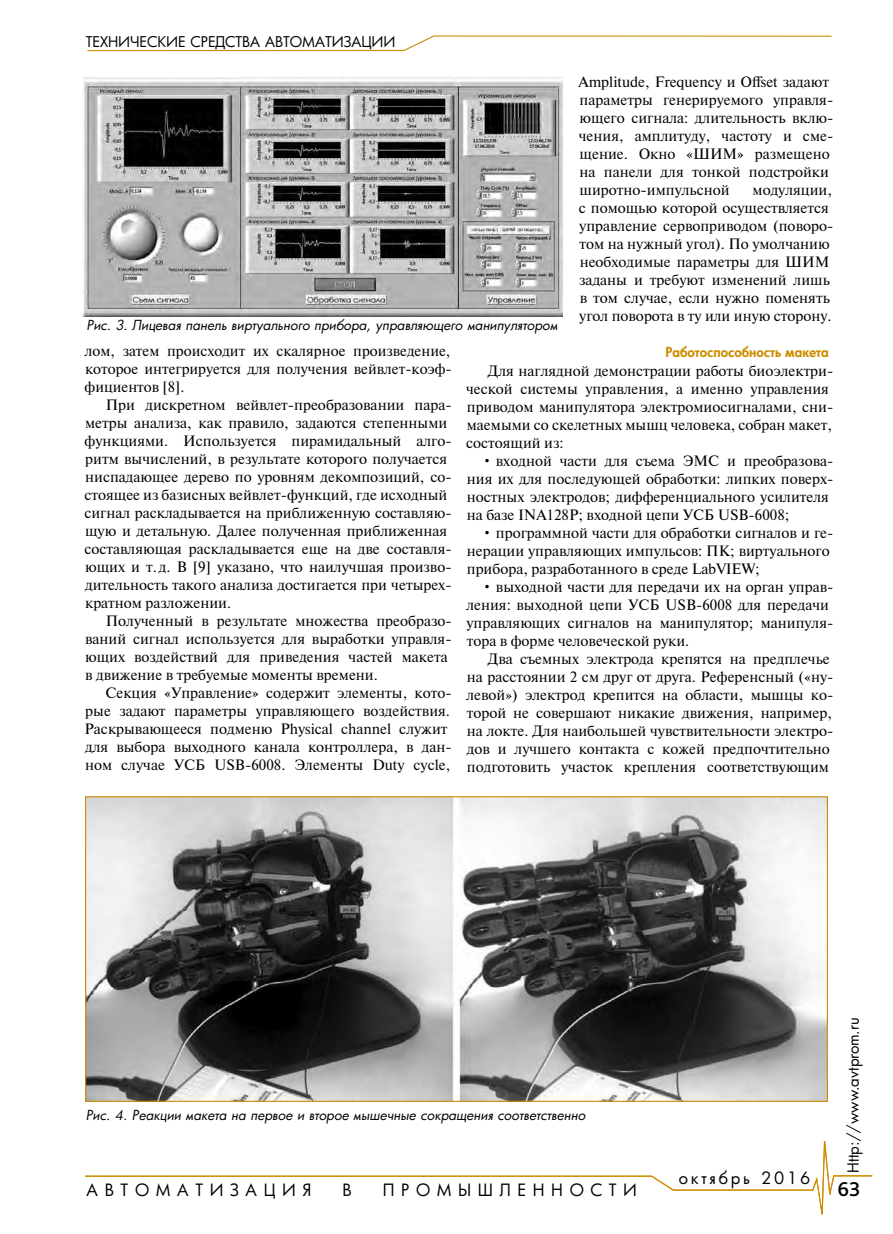
<style>
.page{position:relative;width:893px;height:1234px;background:#fff}
.page>*{position:absolute;margin:0;border:0;box-sizing:border-box;transform-origin:0 0}
.t1{font:500 21px "Bliss Pro";color:#000}
.t2{font:16.5px "Futura Cyr";letter-spacing:.4em;color:#000}
.t3{font:16.5px "Futura Cyr";letter-spacing:.17em;color:#000}
.t4{font:15px/18px "Newton";color:#000}
.t5{font:15px "Futura Cyr";color:#000}
.t6{font:14.4px "Futura Cyr";letter-spacing:-.005em;color:#000}
.t7{font:italic 13.5px "Futura Cyr";color:#000}
.t8{font:800 13.5px "Futura Cyr";color:#cc8e00}
</style>
<div class="page">
<svg style="left:85px;top:1141px;width:788px;height:74px"></svg>
<svg style="left:87px;top:35px;width:745px;height:17px"></svg>
<img style="left:83px;top:77px;width:479px;height:240px">
<img style="left:87px;top:798px;width:739px;height:301px">
<p class="t6" style="left:86px;top:33px;width:311px">ТЕХНИЧЕСКИЕ СРЕДСТВА АВТОМАТИЗАЦИИ</p>
<p class="t4" style="left:578px;top:73px;width:256px">Amplitude, Frequency и Offset задают параметры генерируемого управля‑ ющего сигнала: длительность вклю‑ чения, амплитуду, частоту и сме‑ щение. Окно «ШИМ» размещено на панели для тонкой подстройки широтно-импульсной</p>
<p class="t4" style="left:579px;top:181px;width:256px;text-indent:174px">модуляции, с помощью которой осуществляется управление сервоприводом (поворо‑ том на нужный угол). По умолчанию необходимые параметры для ШИМ заданы и требуют изменений лишь в том случае, если нужно поменять угол поворота в ту или иную сторону.</p>
<p class="t8" style="left:665px;top:344px;width:165px">Работоспособность макета</p>
<p class="t4" style="left:466px;top:361px;width:369px;text-indent:22px">Для наглядной демонстрации работы биоэлектри‑ ческой системы управления, а именно управления приводом манипулятора электромиосигналами, сни‑ маемыми со скелетных мышц человека, собран макет, состоящий из:</p>
<p class="t4" style="left:467px;top:451px;width:368px;text-indent:15px">• входной части для съема ЭМС и преобразова‑ ния их для последующей обработки: липких поверх‑ ностных электродов; дифференциального усилителя на базе INA128P; входной цепи УСБ USB‑6008;</p>
<p class="t4" style="left:467px;top:523px;width:368px;text-indent:15px">• программной части для обработки сигналов и ге‑ нерации управляющих импульсов: ПК; виртуального прибора, разработанного в среде LabVIEW;</p>
<p class="t4" style="left:466px;top:577px;width:368px;text-indent:15px">• выходной части для передачи их на орган управ‑ ления: выходной цепи УСБ USB‑6008 для передачи управляющих сигналов на манипулятор; манипуля‑ тора в форме человеческой руки.</p>
<p class="t4" style="left:466px;top:649px;width:369px;text-indent:21px">Два съемных электрода крепятся на предплечье на расстоянии 2 см друг от друга. Референсный («ну‑ левой») электрод крепится на области, мышцы ко‑ торой не совершают никакие движения, например, на локте. Для наибольшей чувствительности электро‑ дов и лучшего контакта с кожей предпочтительно подготовить участок крепления соответствующим</p>
<p class="t7" style="left:87px;top:317px;width:473px">Рис. 3. Лицевая панель виртуального прибора, управляющего манипулятором</p>
<p class="t4" style="left:85px;top:341px;width:369px;text-align:justify">лом, затем происходит их скалярное произведение, которое интегрируется для получения вейвлет-коэф‑ фициентов [8].</p>
<p class="t4" style="left:84px;top:395px;width:369px;text-indent:21px">При дискретном вейвлет-преобразовании пара‑ метры анализа, как правило, задаются степенными функциями. Используется пирамидальный алго‑ ритм вычислений, в результате которого получается ниспадающее дерево по уровням декомпозиций, со‑ стоящее из базисных вейвлет-функций, где исходный сигнал раскладывается на приближенную составляю‑ щую и детальную. Далее полученная приближенная составляющая раскладывается еще на две составля‑ ющих и т.д. В [9] указано, что наилучшая произво‑ дительность такого анализа достигается при четырех‑ кратном разложении.</p>
<p class="t4" style="left:85px;top:611px;width:368px;text-indent:21px">Полученный в результате множества преобразо‑ ваний сигнал используется для выработки управля‑ ющих воздействий для приведения частей макета в движение в требуемые моменты времени.</p>
<p class="t4" style="left:85px;top:683px;width:369px;text-indent:21px">Секция «Управление» содержит элементы, кото‑ рые задают параметры управляющего воздействия.<br>Раскрывающееся подменю Physical channel служит для выбора выходного канала контроллера, в дан‑ ном случае УСБ USB‑6008. Элементы Duty cycle,</p>
<p class="t5" style="left:844px;top:1172px;width:157px;rotate:-90deg">Http://www.avtprom.ru</p>
<p class="t7" style="left:86px;top:1106px;width:501px">Рис. 4. Реакции макета на первое и второе мышечные сокращения соответственно</p>
<p class="t3" style="left:679px;top:1167px;width:133px">октябрь 2016</p>
<p class="t2" style="left:87px;top:1179px;width:226px">АВТОМАТИЗАЦИЯ</p>
<p class="t2" style="left:342px;top:1179px;width:11px">В</p>
<p class="t2" style="left:383px;top:1179px;width:256px">ПРОМЫШЛЕННОСТИ</p>
<h1 class="t1" style="left:837px;top:1176px;width:25px">63</h1>
</div>
